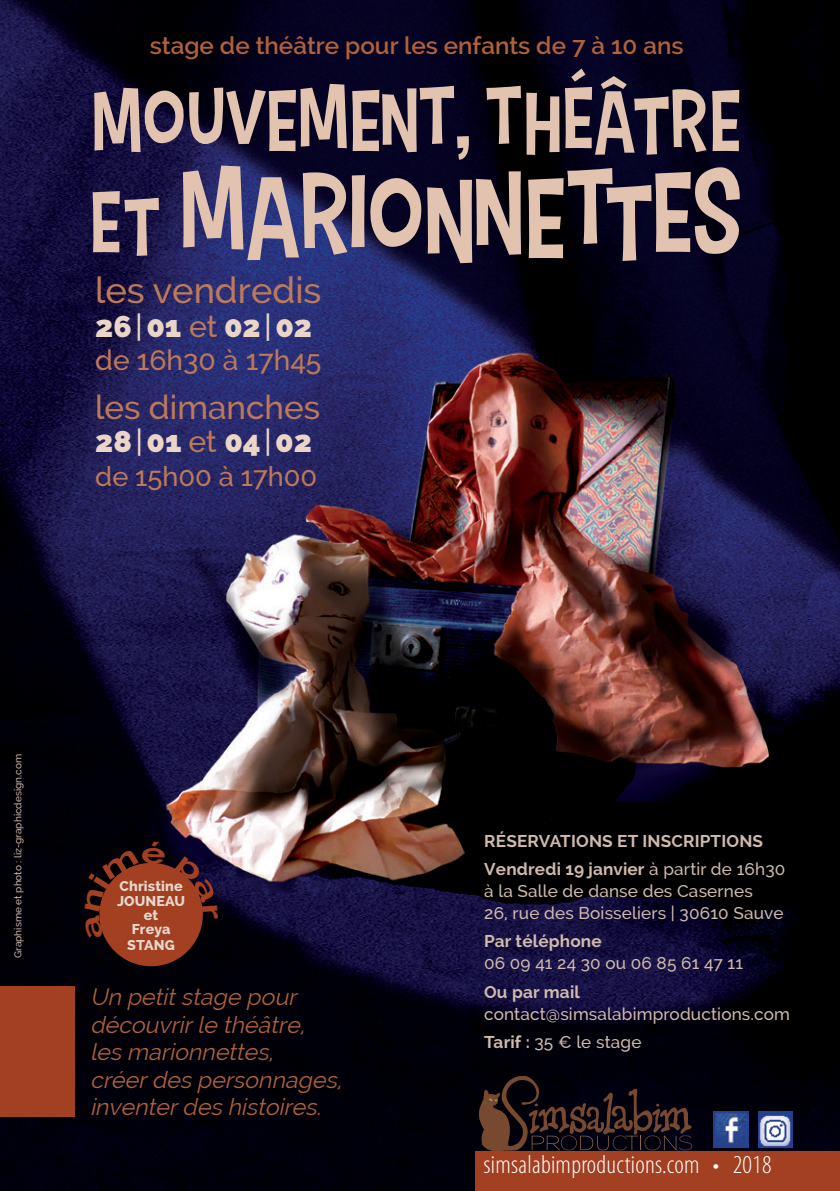
<style>
.page{position:relative;width:840px;height:1191px;background:#fff}
.page>*{position:absolute;margin:0;border:0;box-sizing:border-box;transform-origin:0 0}
.t1{font:110.2px "Carton Six";color:#e2c3b0}
.t2{font:84.4px "Carton Six";color:#e2c3b0}
.t3{font:500 36.2px "Raleway";color:#bd7a59}
.t4{font:500 33.2px "Raleway";color:#bd7a59}
.t5{font:800 30.2px "Raleway";color:#ebd5c7}
.t6{font:500 28.2px "Raleway";color:#bd7a59}
.t7{font:500 27.2px "Raleway";color:#bd7a59}
.t8{font:300 condensed 26px "Myriad Pro";letter-spacing:.01em;color:#fff}
.t9{font:600 24.2px "Raleway";color:#b0613d}
.t10{font:italic 23.2px "Raleway";color:#b0613d}
.t11{font:500 17.2px "Raleway";letter-spacing:.01em;color:#cfbaad}
.t12{font:700 17.2px "Raleway";letter-spacing:.01em;color:#cfbaad}
.t13{font:800 14.2px/14.2px "Raleway";letter-spacing:.01em;color:#e5d8cf}
.t14{font:500 10px "Raleway";color:#cbb4a7}
.s1{font-size:84.4px}
.s2{font-weight:500}
.s3{font-weight:500;color:#bd7a59}
.s4{font-weight:700}
</style>
<div class="page">
<img style="left:0;top:0;width:839px;height:1191px">
<div style="left:475px;top:1151px;width:364px;height:40px;background:#a24021"></div>
<div style="left:0;top:986px;width:74px;height:131px;background:#a24021"></div>
<svg style="left:477px;top:1073px;width:214px;height:79px;background:#201316"></svg>
<svg style="left:710px;top:1109px;width:38px;height:38px"></svg>
<svg style="left:754px;top:1109px;width:38px;height:38px"></svg>
<svg style="left:83px;top:841px;width:135px;height:131px;background:#4f2019"></svg>
<p class="t9" style="left:150px;top:32px;width:535px">stage de théâtre pour les enfants de 7 à 10 ans</p>
<p class="t2" style="left:93px;top:69px;width:649px">MOUVEMENT, THÉÂTRE</p>
<p class="t1" style="left:91px;top:147px;width:652px"><span class="s1">E</span><sub>T</sub> MARIONNETTES</p>
<p class="t3" style="left:95px;top:270px;width:227px">les vendredis</p>
<p class="t5" style="left:95px;top:308px;width:218px">26<span class="s2">|</span>01 <span class="s3">et</span> 02<span class="s2">|</span>02</p>
<p class="t6" style="left:95px;top:343px;width:227px">de 16h30 à 17h45</p>
<p class="t4" style="left:95px;top:388px;width:226px">les dimanches</p>
<p class="t5" style="left:95px;top:424px;width:218px">28<span class="s2">|</span>01<span class="s3">et</span> 04<span class="s2">|</span>02</p>
<p class="t7" style="left:95px;top:460px;width:223px">de 15h00 à 17h00</p>
<p class="t14" style="left:12px;top:958px;width:206px;rotate:-90deg">Graphisme et photo : liz-graphicdesign.com</p>
<p class="t13" style="left:117px;top:879px;width:70px">Christine<br>JOUNEAU</p>
<p class="t13" style="left:144px;top:908px;width:16px">et</p>
<p class="t13" style="left:132px;top:922px;width:40px">Freya</p>
<p class="t13" style="left:127px;top:938px;width:49px">STANG</p>
<p class="t10" style="left:90px;top:983px;width:213px">Un petitstage pour</p>
<p class="t10" style="left:90px;top:1011px;width:221px">découvrirle théâtre,</p>
<p class="t10" style="left:90px;top:1038px;width:190px">les marionnettes,</p>
<p class="t10" style="left:90px;top:1066px;width:258px">créerdes personnages,</p>
<p class="t10" style="left:90px;top:1093px;width:238px">inventerdes histoires.</p>
<p class="t12" style="left:484px;top:830px;width:280px">RÉSERVATIONS ET INSCRIPTIONS</p>
<p class="t12" style="left:484px;top:859px;width:302px">Vendredi 19 janvier <span class="s2">à partir de 16h30</span></p>
<p class="t11" style="left:484px;top:881px;width:270px">à la Salle de danse des Casernes</p>
<p class="t11" style="left:484px;top:903px;width:301px">26, rue des Boisseliers | 30610 Sauve</p>
<p class="t12" style="left:484px;top:931px;width:119px">Par téléphone</p>
<p class="t11" style="left:484px;top:953px;width:260px">06 09 41 24 30 ou 06 85 61 47 11</p>
<p class="t12" style="left:484px;top:981px;width:97px">Ou par mail</p>
<p class="t11" style="left:484px;top:1003px;width:307px">contact@simsalabimproductions.com</p>
<p class="t11" style="left:484px;top:1032px;width:159px"><span class="s4">Tarif :</span> 35 € le stage</p>
<p class="t8" style="left:483px;top:1149px;width:289px">simsalabimproductions.com • 2018</p>
</div>
